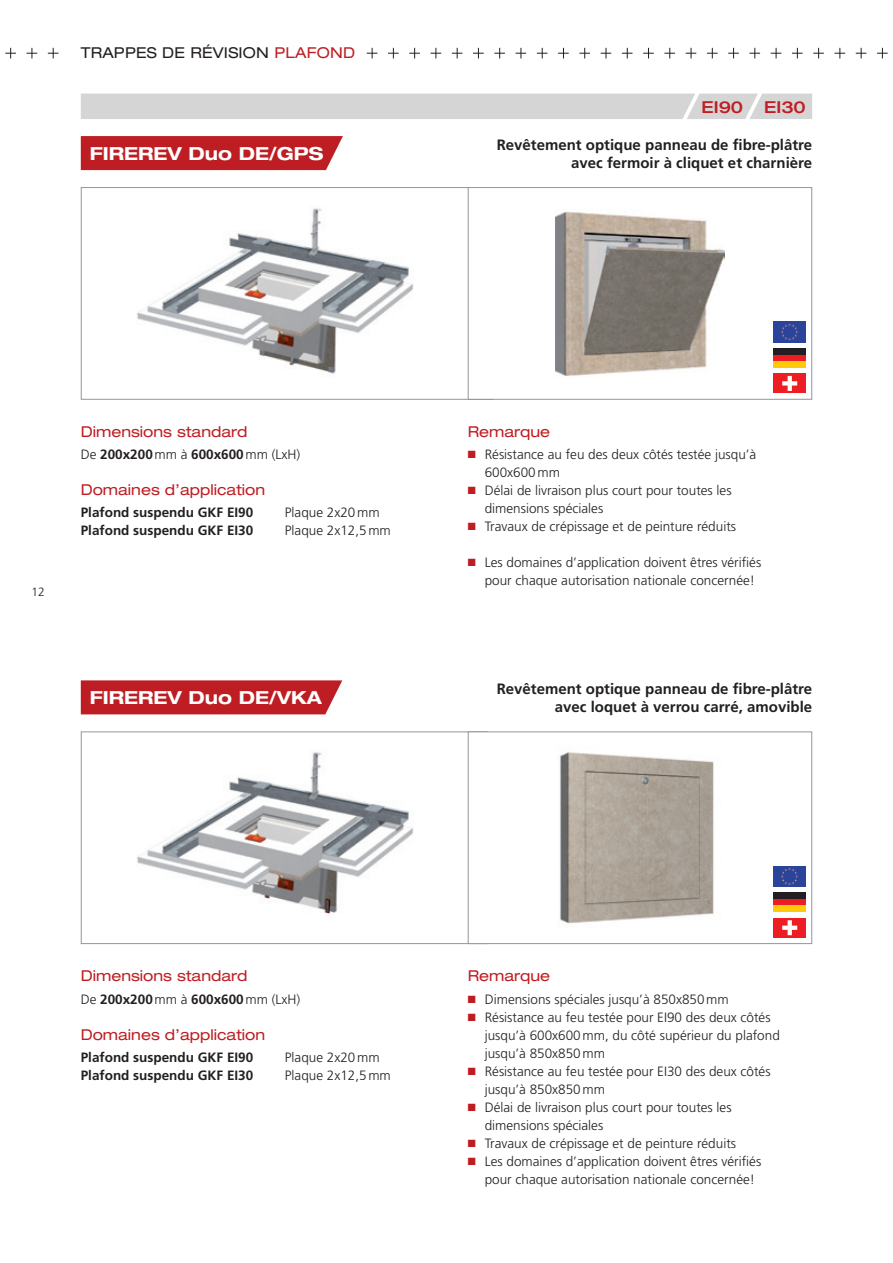
<style>
.page{position:relative;width:893px;height:1263px;background:#fff}
.page>*{position:absolute;margin:0;border:0;box-sizing:border-box;transform-origin:0 0}
.t1{font:700 expanded 18px "Helvetica Neue";color:#fff}
.t2{font:500 expanded 16.5px "Helvetica Neue";color:#be1e23}
.t3{font:700 15px/18px "Frutiger";color:#231f20;text-align:right}
.t4{font:expanded 15px "Helvetica Neue";color:#be1e23}
.t5{font:expanded 15px "Helvetica Neue";letter-spacing:.015em;color:#231f20}
.t6{font:300 13.5px/18px "Frutiger";color:#231f20}
.t7{font:700 13.5px "Frutiger";color:#231f20}
.t8{font:300 12px "Frutiger";color:#231f20}
.s1{color:#be1e23}
.s2{font-weight:300}
</style>
<div class="page">
<img style="left:137px;top:208px;width:277px;height:166px">
<div style="left:81px;top:187px;width:412px;height:213px;border:1px solid #939598"></div>
<svg style="left:494px;top:48px;width:11px;height:10px"></svg>
<svg style="left:516px;top:48px;width:10px;height:10px"></svg>
<svg style="left:537px;top:48px;width:10px;height:10px"></svg>
<svg style="left:558px;top:48px;width:11px;height:10px"></svg>
<svg style="left:579px;top:48px;width:11px;height:10px"></svg>
<svg style="left:601px;top:48px;width:10px;height:10px"></svg>
<svg style="left:622px;top:48px;width:10px;height:10px"></svg>
<svg style="left:643px;top:48px;width:11px;height:10px"></svg>
<svg style="left:664px;top:48px;width:11px;height:10px"></svg>
<svg style="left:686px;top:48px;width:10px;height:10px"></svg>
<svg style="left:707px;top:48px;width:11px;height:10px"></svg>
<svg style="left:728px;top:48px;width:11px;height:10px"></svg>
<svg style="left:749px;top:48px;width:11px;height:10px"></svg>
<svg style="left:771px;top:48px;width:10px;height:10px"></svg>
<svg style="left:792px;top:48px;width:11px;height:10px"></svg>
<svg style="left:813px;top:48px;width:11px;height:10px"></svg>
<svg style="left:834px;top:48px;width:11px;height:10px"></svg>
<svg style="left:856px;top:48px;width:10px;height:10px"></svg>
<svg style="left:877px;top:48px;width:11px;height:10px"></svg>
<svg style="left:473px;top:48px;width:11px;height:10px"></svg>
<svg style="left:452px;top:48px;width:10px;height:10px"></svg>
<svg style="left:431px;top:48px;width:10px;height:10px"></svg>
<svg style="left:409px;top:48px;width:11px;height:10px"></svg>
<svg style="left:388px;top:48px;width:11px;height:10px"></svg>
<svg style="left:367px;top:48px;width:10px;height:10px"></svg>
<svg style="left:48px;top:48px;width:10px;height:10px"></svg>
<svg style="left:27px;top:48px;width:10px;height:10px"></svg>
<svg style="left:5px;top:48px;width:11px;height:10px"></svg>
<div style="left:468px;top:188px;width:344px;height:211px;background:#fff"></div>
<img style="left:556px;top:211px;width:168px;height:165px">
<div style="left:468px;top:187px;width:344px;height:213px;border:1px solid #939598"></div>
<div style="left:81px;top:136px;width:262px;height:34px;background:#be1e23"></div>
<div style="left:81px;top:94px;width:731px;height:25px;background:#d6d5d6"></div>
<div style="left:81px;top:680px;width:261px;height:34px;background:#be1e23"></div>
<img style="left:137px;top:752px;width:277px;height:163px">
<div style="left:81px;top:731px;width:407px;height:213px;border:1px solid #939598"></div>
<div style="left:468px;top:732px;width:344px;height:211px;background:#fff"></div>
<img style="left:559px;top:752px;width:155px;height:172px">
<div style="left:468px;top:731px;width:344px;height:213px;border:1px solid #939598"></div>
<div style="left:774px;top:352px;width:32px;height:11px;background:#ee1d23"></div>
<div style="left:774px;top:348px;width:32px;height:6px;background:#231f20"></div>
<div style="left:774px;top:361px;width:32px;height:7px;background:#feca0a"></div>
<img style="left:774px;top:321px;width:32px;height:22px">
<div style="left:774px;top:373px;width:32px;height:20px;background:#ee1d23"></div>
<svg style="left:782px;top:376px;width:15px;height:15px"></svg>
<div style="left:774px;top:896px;width:32px;height:12px;background:#ee1d23"></div>
<div style="left:774px;top:892px;width:32px;height:7px;background:#231f20"></div>
<div style="left:774px;top:905px;width:32px;height:7px;background:#feca0a"></div>
<img style="left:774px;top:866px;width:32px;height:20px">
<div style="left:774px;top:918px;width:32px;height:20px;background:#ee1d23"></div>
<svg style="left:782px;top:920px;width:15px;height:15px"></svg>
<p class="t5" style="left:81px;top:44px;width:276px">Trappes de révision <span class="s1">plafond</span></p>
<h1 class="t1" style="left:90px;top:142px;width:235px">FIREREV Duo DE/GPS</h1>
<p class="t2" style="left:702px;top:97px;width:43px">EI90</p>
<p class="t2" style="left:764px;top:97px;width:43px">EI30</p>
<p class="t3" style="left:497px;top:136px;width:317px">Revêtement optique panneau de fibre-plâtre avec fermoir à cliquet et charnière</p>
<p class="t8" style="left:32px;top:585px;width:15px">12</p>
<p class="t4" style="left:81px;top:422px;width:168px">Dimensions standard</p>
<p class="t7" style="left:81px;top:447px;width:221px"><span class="s2">De</span> 200x200<span class="s2">mm à</span> 600x600<span class="s2">mm (LxH)</span></p>
<p class="t4" style="left:81px;top:481px;width:186px">Domaines d’application</p>
<p class="t7" style="left:81px;top:505px;width:174px">Plafond suspendu GKF EI90</p>
<p class="t6" style="left:285px;top:504px;width:96px">Plaque 2x20mm</p>
<p class="t7" style="left:81px;top:523px;width:174px">Plafond suspendu GKF EI30</p>
<p class="t6" style="left:285px;top:522px;width:107px">Plaque 2x12,5mm</p>
<p class="t4" style="left:468px;top:422px;width:84px">Remarque</p>
<p class="t6" style="left:485px;top:445px;width:273px;text-indent:-17px"><span class="s1">■</span> Résistance au feu des deux côtés testée jusqu’à<br>600x600mm</p>
<p class="t6" style="left:485px;top:481px;width:248px;text-indent:-17px"><span class="s1">■</span> Délai de livraison plus court pour toutes les dimensions spéciales</p>
<p class="t6" style="left:468px;top:517px;width:270px"><span class="s1">■</span> Travaux de crépissage et de peinture réduits</p>
<p class="t6" style="left:485px;top:553px;width:278px;text-indent:-17px"><span class="s1">■</span> Les domaines d’application doivent êtres vérifiés pour chaque autorisation nationale concernée!</p>
<h1 class="t1" style="left:90px;top:687px;width:233px">FIREREV Duo DE/VKA</h1>
<p class="t3" style="left:497px;top:680px;width:317px">Revêtement optique panneau de fibre-plâtre avec loquet à verrou carré, amovible</p>
<p class="t4" style="left:81px;top:967px;width:168px">Dimensions standard</p>
<p class="t7" style="left:81px;top:991px;width:221px"><span class="s2">De</span> 200x200<span class="s2">mm à</span> 600x600<span class="s2">mm (LxH)</span></p>
<p class="t4" style="left:81px;top:1025px;width:186px">Domaines d’application</p>
<p class="t7" style="left:81px;top:1049px;width:174px">Plafond suspendu GKF EI90</p>
<p class="t6" style="left:285px;top:1048px;width:96px">Plaque 2x20mm</p>
<p class="t7" style="left:81px;top:1067px;width:174px">Plafond suspendu GKF EI30</p>
<p class="t6" style="left:285px;top:1066px;width:107px">Plaque 2x12,5mm</p>
<p class="t4" style="left:468px;top:967px;width:84px">Remarque</p>
<p class="t6" style="left:468px;top:990px;width:263px"><span class="s1">■</span> Dimensions spéciales jusqu’à 850x850mm</p>
<p class="t6" style="left:485px;top:1008px;width:297px;text-indent:-17px"><span class="s1">■</span> Résistance au feu testée pour EI90 des deux côtés jusqu’à 600x600mm, du côté supérieur du plafond jusqu’à 850x850mm</p>
<p class="t6" style="left:485px;top:1062px;width:287px;text-indent:-17px"><span class="s1">■</span> Résistance au feu testée pour EI30 des deux côtés jusqu’à 850x850mm</p>
<p class="t6" style="left:485px;top:1098px;width:248px;text-indent:-17px"><span class="s1">■</span> Délai de livraison plus court pour toutes les dimensions spéciales</p>
<p class="t6" style="left:468px;top:1134px;width:270px"><span class="s1">■</span> Travaux de crépissage et de peinture réduits</p>
<p class="t6" style="left:485px;top:1152px;width:278px;text-indent:-17px"><span class="s1">■</span> Les domaines d’application doivent êtres vérifiés pour chaque autorisation nationale concernée!</p>
</div>
